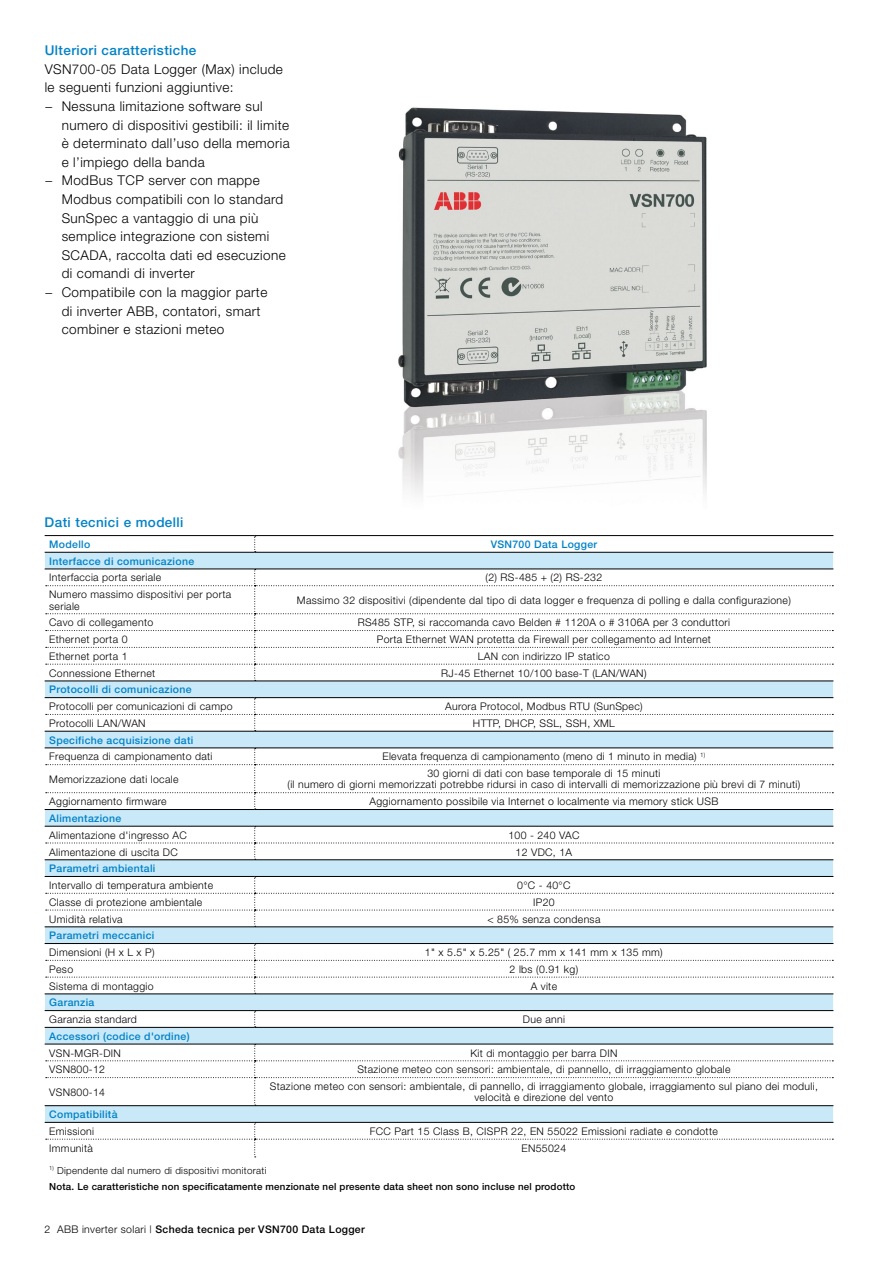
<style>
.page{position:relative;width:893px;height:1263px;background:#fff}
.page>*{position:absolute;margin:0;border:0;box-sizing:border-box;transform-origin:0 0}
.t1{font:300 13.5px/18.6px "Helvetica Neue";letter-spacing:.03em;color:#000}
.t2{font:500 13.5px "Helvetica Neue";letter-spacing:.03em;color:#0081c7}
.t3{font:300 10.5px/11.2px "Helvetica Neue";letter-spacing:.03em;color:#000;text-align:center}
.t4{font:500 10.5px "Helvetica Neue";letter-spacing:.03em;color:#0081c7}
.t5{font:500 10.5px "Helvetica Neue";letter-spacing:.03em;color:#000}
.t6{font:500 9.75px/16px "Helvetica Neue";letter-spacing:.02em;color:#000}
.s1{font-weight:300}
</style>
<div class="page">
<img style="left:398px;top:107px;width:309px;height:388px">
<svg style="left:45px;top:553px;width:788px;height:569px;background:#cae6f3"></svg>
<hr style="left:45px;top:552px;width:210px;height:1px;background:#000">
<hr style="left:255px;top:552px;width:578px;height:1px;background:#000">
<hr style="left:45px;top:569px;width:210px;height:1px;background:#000">
<hr style="left:45px;top:681px;width:210px;height:1px;background:#000">
<hr style="left:255px;top:681px;width:578px;height:1px;background:#000">
<hr style="left:45px;top:697px;width:210px;height:1px;background:#000">
<hr style="left:255px;top:697px;width:578px;height:1px;background:#000">
<hr style="left:45px;top:731px;width:210px;height:1px;background:#000">
<hr style="left:255px;top:731px;width:578px;height:1px;background:#000">
<hr style="left:45px;top:748px;width:210px;height:1px;background:#000">
<hr style="left:45px;top:809px;width:210px;height:1px;background:#000">
<hr style="left:255px;top:809px;width:578px;height:1px;background:#000">
<hr style="left:45px;top:826px;width:210px;height:1px;background:#000">
<hr style="left:45px;top:859px;width:210px;height:1px;background:#000">
<hr style="left:45px;top:876px;width:210px;height:1px;background:#000">
<hr style="left:255px;top:876px;width:578px;height:1px;background:#000">
<hr style="left:45px;top:926px;width:210px;height:1px;background:#000">
<hr style="left:45px;top:943px;width:210px;height:1px;background:#000">
<hr style="left:255px;top:943px;width:578px;height:1px;background:#000">
<hr style="left:45px;top:1027px;width:210px;height:1px;background:#000">
<hr style="left:255px;top:1027px;width:578px;height:1px;background:#000">
<hr style="left:45px;top:1044px;width:210px;height:1px;background:#000">
<hr style="left:45px;top:1105px;width:210px;height:1px;background:#000">
<hr style="left:45px;top:1122px;width:210px;height:1px;background:#000">
<hr style="left:45px;top:535px;width:210px;height:1px;background:#000">
<hr style="left:255px;top:535px;width:578px;height:1px;background:#000">
<svg style="left:46px;top:569px;width:787px;height:112px"></svg>
<svg style="left:46px;top:698px;width:787px;height:33px"></svg>
<svg style="left:46px;top:748px;width:787px;height:61px"></svg>
<svg style="left:46px;top:826px;width:787px;height:34px"></svg>
<svg style="left:46px;top:877px;width:787px;height:50px"></svg>
<svg style="left:46px;top:944px;width:787px;height:50px"></svg>
<svg style="left:254px;top:1011px;width:2px;height:16px"></svg>
<svg style="left:46px;top:1044px;width:787px;height:62px"></svg>
<svg style="left:46px;top:1122px;width:787px;height:35px"></svg>
<svg style="left:254px;top:536px;width:2px;height:16px"></svg>
<hr style="left:45px;top:994px;width:210px;height:1px;background:#000">
<hr style="left:255px;top:994px;width:578px;height:1px;background:#000">
<hr style="left:45px;top:1010px;width:210px;height:1px;background:#000">
<hr style="left:255px;top:1010px;width:578px;height:1px;background:#000">
<p class="t2" style="left:45px;top:42px;width:153px">Ulteriori caratteristiche</p>
<p class="t1" style="left:45px;top:59px;width:240px">VSN700-05 Data Logger (Max) include le seguenti funzioni aggiuntive:<br>− Nessuna limitazione software sul</p>
<p class="t1" style="left:62px;top:115px;width:229px">numero di dispositivi gestibili: il limite</p>
<p class="t1" style="left:62px;top:134px;width:229px">è determinato dall’uso della memoria</p>
<p class="t1" style="left:62px;top:152px;width:144px">e l’impiego della banda</p>
<p class="t1" style="left:45px;top:171px;width:217px">− ModBus TCP server con mappe</p>
<p class="t1" style="left:62px;top:190px;width:223px">Modbus compatibili con lo standard</p>
<p class="t1" style="left:62px;top:208px;width:198px">SunSpec a vantaggio di una più</p>
<p class="t1" style="left:62px;top:227px;width:209px">semplice integrazione con sistemi</p>
<p class="t1" style="left:62px;top:245px;width:225px">SCADA, raccolta dati ed esecuzione</p>
<p class="t1" style="left:62px;top:264px;width:135px">di comandi di inverter</p>
<p class="t1" style="left:45px;top:283px;width:224px">− Compatibile con la maggior parte</p>
<p class="t1" style="left:62px;top:301px;width:200px">di inverter ABB, contatori, smart</p>
<p class="t1" style="left:62px;top:320px;width:164px">combiner e stazioni meteo</p>
<p class="t2" style="left:45px;top:514px;width:140px">Dati tecnici e modelli</p>
<p class="t4" style="left:49px;top:538px;width:42px">Modello</p>
<p class="t4" style="left:491px;top:538px;width:108px">VSN700 Data Logger</p>
<p class="t4" style="left:49px;top:555px;width:146px">Interfacce di comunicazione</p>
<p class="t3" style="left:49px;top:572px;width:114px">Interfaccia porta seriale</p>
<p class="t3" style="left:486px;top:572px;width:118px">(2) RS-485 + (2) RS-232</p>
<p class="t3" style="left:49px;top:589px;width:183px;text-align:left">Numero massimo dispositivi per porta seriale</p>
<p class="t3" style="left:297px;top:594px;width:495px">Massimo 32 dispositivi (dipendente dal tipo di data logger e frequenza di polling e dalla configurazione)</p>
<p class="t3" style="left:49px;top:617px;width:106px">Cavo di collegamento</p>
<p class="t3" style="left:358px;top:617px;width:374px">RS485 STP, si raccomanda cavo Belden # 1120A o # 3106A per 3 conduttori</p>
<p class="t3" style="left:49px;top:633px;width:80px">Ethernet porta 0</p>
<p class="t3" style="left:377px;top:633px;width:336px">Porta Ethernet WAN protetta da Firewall per collegamento ad Internet</p>
<p class="t3" style="left:49px;top:650px;width:80px">Ethernet porta 1</p>
<p class="t3" style="left:478px;top:650px;width:134px">LAN con indirizzo IP statico</p>
<p class="t3" style="left:49px;top:667px;width:107px">Connessione Ethernet</p>
<p class="t3" style="left:441px;top:667px;width:207px">RJ-45 Ethernet 10/100 base-T (LAN/WAN)</p>
<p class="t4" style="left:49px;top:683px;width:144px">Protocolli di comunicazione</p>
<p class="t3" style="left:49px;top:700px;width:185px">Protocolli per comunicazioni di campo</p>
<p class="t3" style="left:445px;top:700px;width:199px">Aurora Protocol, Modbus RTU (SunSpec)</p>
<p class="t3" style="left:49px;top:717px;width:98px">Protocolli LAN/WAN</p>
<p class="t3" style="left:473px;top:717px;width:143px">HTTP, DHCP, SSL, SSH, XML</p>
<p class="t4" style="left:49px;top:734px;width:146px">Specifiche acquisizione dati</p>
<p class="t3" style="left:49px;top:751px;width:165px">Frequenza di campionamento dati</p>
<p class="t3" style="left:382px;top:751px;width:324px">Elevata frequenza di campionamento (meno di 1 minuto in media) <sup>1)</sup></p>
<p class="t3" style="left:49px;top:773px;width:131px">Memorizzazione dati locale</p>
<p class="t3" style="left:287px;top:768px;width:514px">30 giorni di dati con base temporale di 15 minuti<br>(il numero di giorni memorizzati potrebbe ridursi in caso di intervalli di memorizzazione più brevi di 7 minuti)</p>
<p class="t3" style="left:49px;top:796px;width:119px">Aggiornamento firmware</p>
<p class="t3" style="left:369px;top:796px;width:350px">Aggiornamento possibile via Internet o localmente via memory stick USB</p>
<p class="t4" style="left:49px;top:812px;width:74px">Alimentazione</p>
<p class="t3" style="left:49px;top:829px;width:139px">Alimentazione d'ingresso AC</p>
<p class="t3" style="left:508px;top:829px;width:73px">100 - 240 VAC</p>
<p class="t3" style="left:49px;top:846px;width:130px">Alimentazione di uscita DC</p>
<p class="t3" style="left:516px;top:846px;width:58px">12 VDC, 1A</p>
<p class="t4" style="left:49px;top:862px;width:108px">Parametri ambientali</p>
<p class="t3" style="left:49px;top:879px;width:165px">Intervallo di temperatura ambiente</p>
<p class="t3" style="left:517px;top:879px;width:55px">0°C - 40°C</p>
<p class="t3" style="left:49px;top:896px;width:154px">Classe di protezione ambientale</p>
<p class="t3" style="left:533px;top:896px;width:23px">IP20</p>
<p class="t3" style="left:49px;top:913px;width:75px">Umidità relativa</p>
<p class="t3" style="left:487px;top:913px;width:115px">&lt; 85% senza condensa</p>
<p class="t4" style="left:49px;top:929px;width:107px">Parametri meccanici</p>
<p class="t3" style="left:49px;top:946px;width:107px">Dimensioni (H x L x P)</p>
<p class="t3" style="left:425px;top:946px;width:239px">1" x 5.5" x 5.25" ( 25.7 mm x 141 mm x 135 mm)</p>
<p class="t3" style="left:49px;top:963px;width:25px">Peso</p>
<p class="t3" style="left:510px;top:963px;width:70px">2 lbs (0.91 kg)</p>
<p class="t3" style="left:49px;top:980px;width:106px">Sistema di montaggio</p>
<p class="t3" style="left:531px;top:980px;width:28px">A vite</p>
<p class="t4" style="left:49px;top:996px;width:47px">Garanzia</p>
<p class="t3" style="left:49px;top:1013px;width:89px">Garanzia standard</p>
<p class="t3" style="left:523px;top:1013px;width:44px">Due anni</p>
<p class="t4" style="left:49px;top:1030px;width:142px">Accessori (codice d'ordine)</p>
<p class="t3" style="left:49px;top:1047px;width:73px">VSN-MGR-DIN</p>
<p class="t3" style="left:470px;top:1047px;width:149px">Kit di montaggio per barra DIN</p>
<p class="t3" style="left:49px;top:1064px;width:57px">VSN800-12</p>
<p class="t3" style="left:357px;top:1064px;width:375px">Stazione meteo con sensori: ambientale, di pannello, di irraggiamento globale</p>
<p class="t3" style="left:49px;top:1086px;width:57px">VSN800-14</p>
<p class="t3" style="left:270px;top:1080px;width:550px">Stazione meteo con sensori: ambientale, di pannello, di irraggiamento globale, irraggiamento sul piano dei moduli, velocità e direzione del vento</p>
<p class="t4" style="left:49px;top:1108px;width:70px">Compatibilità</p>
<p class="t3" style="left:49px;top:1125px;width:46px">Emissioni</p>
<p class="t3" style="left:370px;top:1125px;width:349px">FCC Part 15 Class B, CISPR 22, EN 55022 Emissioni radiate e condotte</p>
<p class="t3" style="left:49px;top:1143px;width:45px">Immunità</p>
<p class="t3" style="left:522px;top:1143px;width:46px">EN55024</p>
<p class="t6" style="left:49px;top:1162px;width:528px"><sup>1)</sup> <span class="s1">Dipendente dal numero di dispositivi monitorati<br></span>Nota. Le caratteristiche non specificatamente menzionate nel presente data sheet non sono incluse nel prodotto</p>
<p class="t2" style="left:45px;top:551px;width:140px">Dati tecnici e modelli</p>
<p class="t5" style="left:45px;top:1223px;width:322px"><span class="s1">2 ABB inverter solari |</span> Scheda tecnica per VSN700 Data Logger</p>
</div>
